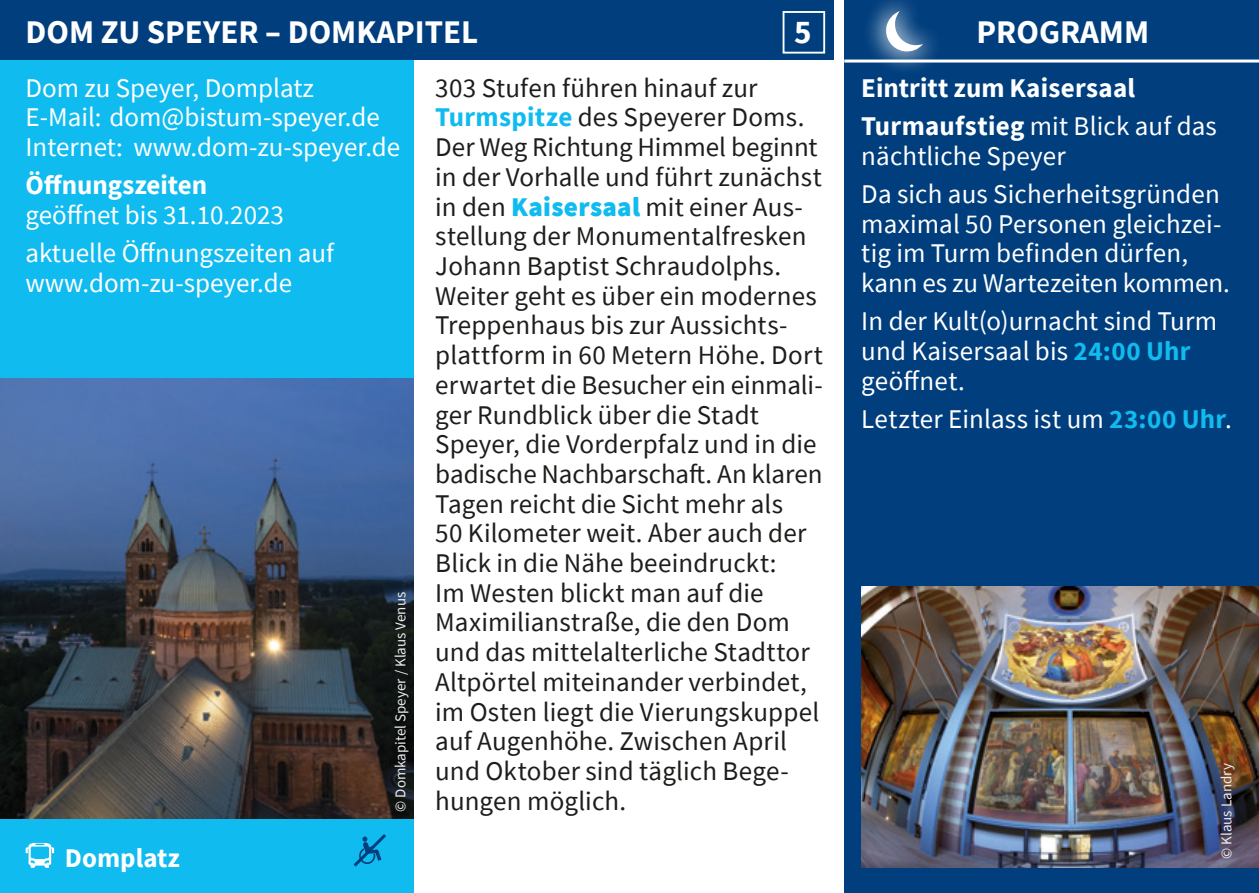
<style>
.page{position:relative;width:1259px;height:893px;background:#fff}
.page>*{position:absolute;margin:0;border:0;box-sizing:border-box;transform-origin:0 0}
.t1{font:700 33px "Source Sans Pro";color:#fff}
.t2{font:27px/29.7px "Source Sans Pro";letter-spacing:.005em;color:#1d1d1b}
.t3{font:27px/29.7px "Source Sans Pro";color:#fff}
.t4{font:700 27px/38.1px "Source Sans Pro";color:#fff}
.t5{font:15px "Source Sans Pro";color:#ededed}
.s1{font-weight:400}
.s2{font-weight:700;color:#10bbef}
.s3{font-weight:900;color:#10bbef}
</style>
<div class="page">
<div style="left:0;top:60px;width:414px;height:833px;background:#10bbef"></div>
<div style="left:844px;top:0;width:415px;height:893px;background:#003e7d"></div>
<hr style="left:844px;top:60px;width:415px;height:3px;background:#fff">
<div style="left:0;top:0;width:833px;height:60px;background:#003e7d"></div>
<img style="left:26px;top:842px;width:29px;height:25px">
<svg style="left:853px;top:0;width:103px;height:70px"></svg>
<img style="left:0;top:378px;width:414px;height:441px">
<img style="left:861px;top:587px;width:398px;height:280px">
<svg style="left:354px;top:834px;width:32px;height:33px"></svg>
<div style="left:782px;top:11px;width:43px;height:43px;border:2px solid #fff"></div>
<p class="t1" style="left:26px;top:9px;width:454px">DOM ZU SPEYER – DOMKAPITEL</p>
<p class="t1" style="left:976px;top:9px;width:174px">PROGRAMM</p>
<p class="t4" style="left:861px;top:68px;width:357px">Eintritt zum Kaisersaal<br>Turmaufstieg <span class="s1">mit Blick auf das</span></p>
<p class="t3" style="left:861px;top:137px;width:360px;line-height:38.1px">nächtliche Speyer<br>Da sich aus Sicherheitsgründen</p>
<p class="t3" style="left:861px;top:209px;width:370px">maximal 50 Personen gleichzei&shy;tig im Turm befinden dürfen, kann es zu Wartezeiten kommen.</p>
<p class="t3" style="left:861px;top:306px;width:357px">In der Kult(o)urnacht sind Turm und Kaisersaal bis <span class="s2">24:00 Uhr </span>geöffnet.</p>
<p class="t3" style="left:861px;top:404px;width:372px">Letzter Einlass ist um <span class="s2">23:00 Uhr</span>.</p>
<p class="t1" style="left:794px;top:10px;width:19px">5</p>
<p class="t2" style="left:435px;top:73px;width:389px">303 Stufen führen hinauf zur<br><span class="s2">Turmspitze</span> des Speyerer Doms.<br>Der Weg Richtung Himmel beginnt in der Vorhalle und führt zunächst in den <span class="s3">Kaisersaal</span> mit einer Aus&shy;stellung der Monumentalfresken<br>Johann Baptist Schraudolphs.<br>Weiter geht es über ein modernes<br>Treppenhaus bis zur Aussichts&shy;plattform in 60 Metern Höhe. Dort erwartet die Besucher ein einmali&shy;ger Rundblick über die Stadt<br>Speyer, die Vorderpfalz und in die badische Nachbarschaft. An klaren<br>Tagen reicht die Sicht mehr als<br>50 Kilometer weit. Aber auch der<br>Blick in die Nähe beeindruckt:<br>Im Westen blickt man auf die<br>Maximilianstraße, die den Dom und das mittelalterliche Stadttor<br>Altpörtel miteinander verbindet, im Osten liegt die Vierungskuppel auf Augenhöhe. Zwischen April und Oktober sind täglich Bege&shy;hungen möglich.</p>
<p class="t3" style="left:26px;top:73px;width:376px">Dom zu Speyer, Domplatz<br>E-Mail: dom@bistum-speyer.de<br>Internet: www.dom-zu-speyer.de</p>
<p class="t4" style="left:26px;top:166px;width:183px">Öffnungszeiten</p>
<p class="t3" style="left:26px;top:196px;width:310px;line-height:38.1px">geöffnet bis 31.10.2023 aktuelle Öffnungszeiten auf</p>
<p class="t3" style="left:26px;top:268px;width:268px">www.dom-zu-speyer.de</p>
<p class="t5" style="left:391px;top:812px;width:221px;rotate:-90deg">© Domkapitel Speyer / Klaus Venus</p>
<p class="t5" style="left:1216px;top:859px;width:97px;rotate:-90deg">© Klaus Landry</p>
<p class="t4" style="left:65px;top:839px;width:116px">Domplatz</p>
</div>
